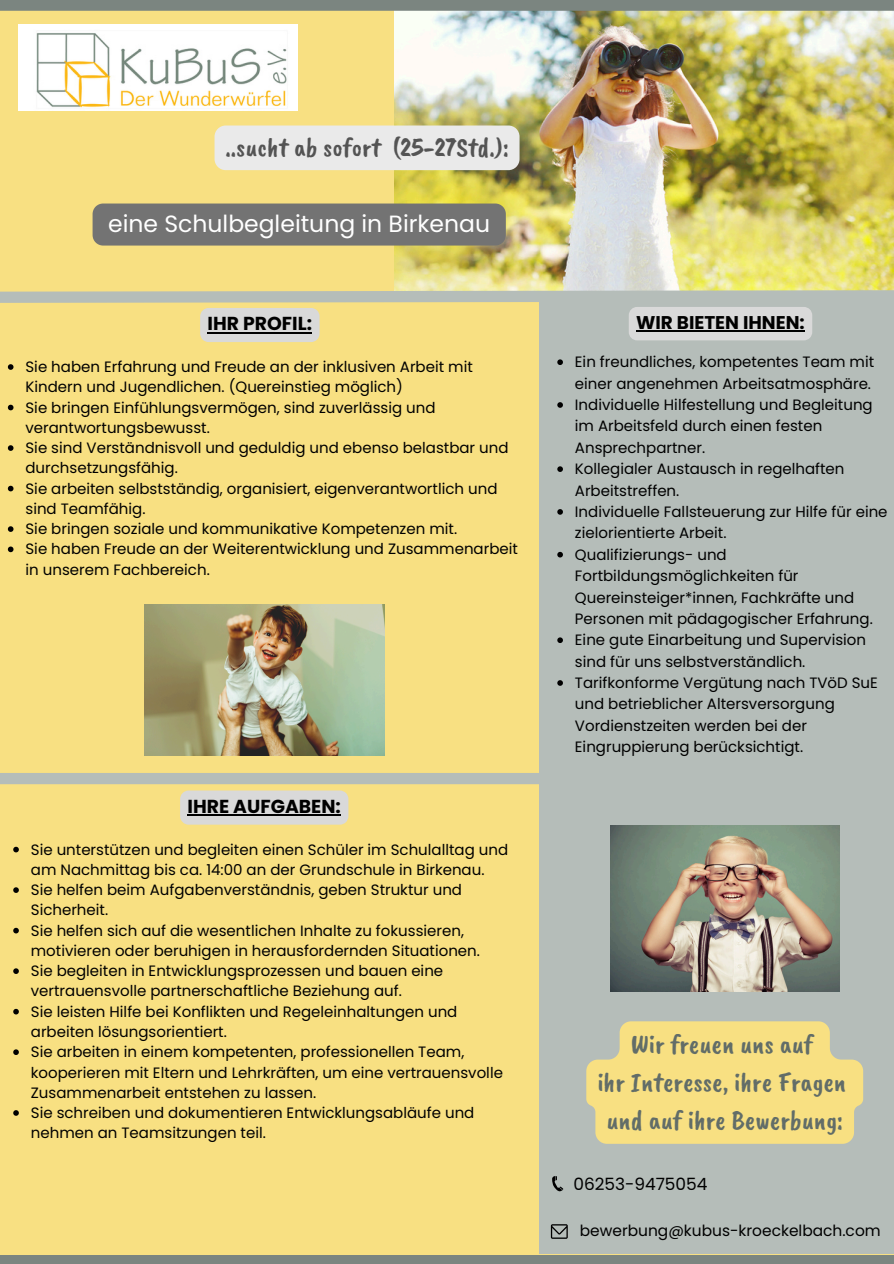
<style>
.page{position:relative;width:894px;height:1264px;background:#fff}
.page>*{position:absolute;margin:0;border:0;box-sizing:border-box;transform-origin:0 0}
.t1{font:27.6px/38.2px "Caveat Brush";color:#626d68;text-align:center}
.t2{font:27.15px "Caveat Brush";color:#545454}
.t3{font:23.4px "Poppins";color:#fff}
.t4{font:700 18.75px "Poppins";color:#000}
.t5{font:700 18.45px "Poppins";color:#000}
.t6{font:16.95px "Poppins";color:#000}
.t7{font:15.45px "Poppins";color:#000}
.t8{font:15px/20.2px "Poppins";color:#000}
</style>
<div class="page">
<div style="left:0;top:0;width:893px;height:1263px;background:#f8e082"></div>
<div style="left:0;top:1254px;width:893px;height:9px;background:#7b8580"></div>
<div style="left:539px;top:0;width:354px;height:1254px;background:#b5bdb9"></div>
<img style="left:394px;top:11px;width:499px;height:273px">
<img style="left:18px;top:24px;width:279px;height:87px">
<svg style="left:552px;top:1176px;width:11px;height:15px"></svg>
<svg style="left:550px;top:1224px;width:17px;height:14px"></svg>
<div style="left:0;top:0;width:893px;height:11px;background:#7b8580"></div>
<div style="left:0;top:773px;width:890px;height:11px;background:#b5bdb9"></div>
<img style="left:610px;top:825px;width:228px;height:166px">
<div style="left:93px;top:203px;width:412px;height:42px;background:#737373"></div>
<img style="left:144px;top:604px;width:240px;height:151px">
<div style="left:180px;top:790px;width:168px;height:34px;background:#d9d9d9"></div>
<hr style="left:187px;top:814px;width:154px;height:2px;background:#000">
<svg style="left:0;top:284px;width:893px;height:58px"></svg>
<hr style="left:636px;top:330px;width:168px;height:2px;background:#000">
<svg style="left:586px;top:1021px;width:276px;height:122px;background:#f1dc87"></svg>
<div style="left:214px;top:125px;width:305px;height:45px;background:#eaeaea"></div>
<svg style="left:8px;top:364px;width:6px;height:6px"></svg>
<svg style="left:8px;top:405px;width:6px;height:5px"></svg>
<svg style="left:8px;top:445px;width:6px;height:6px"></svg>
<svg style="left:8px;top:486px;width:6px;height:5px"></svg>
<svg style="left:8px;top:526px;width:6px;height:6px"></svg>
<svg style="left:8px;top:546px;width:6px;height:6px"></svg>
<svg style="left:13px;top:846px;width:6px;height:6px"></svg>
<svg style="left:13px;top:887px;width:6px;height:5px"></svg>
<svg style="left:13px;top:927px;width:6px;height:6px"></svg>
<svg style="left:13px;top:968px;width:6px;height:5px"></svg>
<svg style="left:13px;top:1008px;width:6px;height:6px"></svg>
<svg style="left:13px;top:1049px;width:6px;height:5px"></svg>
<svg style="left:13px;top:1110px;width:6px;height:5px"></svg>
<svg style="left:557px;top:359px;width:5px;height:6px"></svg>
<svg style="left:557px;top:402px;width:5px;height:6px"></svg>
<svg style="left:557px;top:466px;width:5px;height:6px"></svg>
<svg style="left:557px;top:509px;width:5px;height:5px"></svg>
<svg style="left:557px;top:552px;width:5px;height:5px"></svg>
<svg style="left:557px;top:637px;width:5px;height:6px"></svg>
<svg style="left:557px;top:680px;width:5px;height:5px"></svg>
<p class="t2" style="left:225px;top:130px;width:285px">..sucht ab sofort (25-27Std.):</p>
<p class="t3" style="left:108px;top:207px;width:383px">eine Schulbegleitung in Birkenau</p>
<p class="t4" style="left:207px;top:311px;width:106px">IHR PROFIL:</p>
<p class="t8" style="left:25px;top:357px;width:448px">Sie haben Erfahrung und Freude an der inklusiven Arbeit mit<br>Kindern und Jugendlichen. (Quereinstieg möglich)</p>
<p class="t8" style="left:25px;top:397px;width:411px">Sie bringen Einfühlungsvermögen, sind zuverlässig und verantwortungsbewusst.</p>
<p class="t8" style="left:25px;top:438px;width:484px">Sie sind Verständnisvoll und geduldig und ebenso belastbar und durchsetzungsfähig.</p>
<p class="t8" style="left:25px;top:478px;width:473px">Sie arbeiten selbstständig, organisiert, eigenverantwortlich und sind Teamfähig.</p>
<p class="t8" style="left:25px;top:519px;width:433px">Sie bringen soziale und kommunikative Kompetenzen mit.</p>
<p class="t8" style="left:25px;top:539px;width:494px">Sie haben Freude an der Weiterentwicklung und Zusammenarbeit in unserem Fachbereich.</p>
<h3 class="t4" style="left:187px;top:793px;width:155px">IHRE AUFGABEN:</h3>
<p class="t8" style="left:31px;top:839px;width:478px">Sie unterstützen und begleiten einen Schüler im Schulalltag und am Nachmittag bis ca. 14:00 an der Grundschule in Birkenau.</p>
<h1 class="t8" style="left:31px;top:879px;width:432px">Sie helfen beim Aufgabenverständnis, geben Struktur und<br>Sicherheit.</h1>
<h2 class="t8" style="left:31px;top:920px;width:450px">Sie helfen sich auf die wesentlichen Inhalte zu fokussieren, motivieren oder beruhigen in herausfordernden Situationen.</h2>
<h3 class="t8" style="left:31px;top:960px;width:414px">Sie begleiten in Entwicklungsprozessen und bauen eine vertrauensvolle partnerschaftliche Beziehung auf.</h3>
<p class="t8" style="left:31px;top:1001px;width:428px">Sie leisten Hilfe bei Konflikten und Regeleinhaltungen und arbeiten lösungsorientiert.</p>
<p class="t8" style="left:31px;top:1041px;width:473px">Sie arbeiten in einem kompetenten, professionellen Team, kooperieren mit Eltern und Lehrkräften, um eine vertrauensvolle<br>Zusammenarbeit entstehen zu lassen.</p>
<p class="t8" style="left:31px;top:1102px;width:445px">Sie schreiben und dokumentieren Entwicklungsabläufe und nehmen an Teamsitzungen teil.</p>
<p class="t5" style="left:636px;top:310px;width:170px">WIR BIETEN IHNEN:</p>
<p class="t8" style="left:574px;top:351px;width:301px;line-height:21.3px">Ein freundliches, kompetentes Team mit einer angenehmen Arbeitsatmosphäre.</p>
<p class="t8" style="left:574px;top:394px;width:299px;line-height:21.3px">Individuelle Hilfestellung und Begleitung im Arbeitsfeld durch einen festen<br>Ansprechpartner.</p>
<p class="t8" style="left:574px;top:458px;width:271px;line-height:21.3px">Kollegialer Austausch in regelhaften<br>Arbeitstreffen.</p>
<p class="t8" style="left:574px;top:501px;width:314px;line-height:21.3px">Individuelle Fallsteuerung zur Hilfe für eine zielorientierte Arbeit.</p>
<p class="t8" style="left:574px;top:544px;width:299px;line-height:21.3px">Qualifizierungs- und Fortbildungsmöglichkeiten für Quereinsteiger*innen, Fachkräfte und Personen mit pädagogischer Erfahrung.</p>
<p class="t8" style="left:574px;top:629px;width:292px;line-height:21.3px">Eine gute Einarbeitung und Supervision sind für uns selbstverständlich.</p>
<h3 class="t8" style="left:574px;top:672px;width:304px;line-height:21.3px">Tarifkonforme Vergütung nach TVöD SuE und betrieblicher Altersversorgung Vordienstzeiten werden bei der Eingruppierung berücksichtigt.</h3>
<p class="t1" style="left:597px;top:1024px;width:250px">Wir freuen uns auf<br>ihr Interesse, ihre Fragen und auf ihre Bewerbung:</p>
<h1 class="t6" style="left:573px;top:1172px;width:135px">06253-9475054</h1>
<p class="t7" style="left:579px;top:1219px;width:302px">bewerbung@kubus-kroeckelbach.com</p>
</div>
